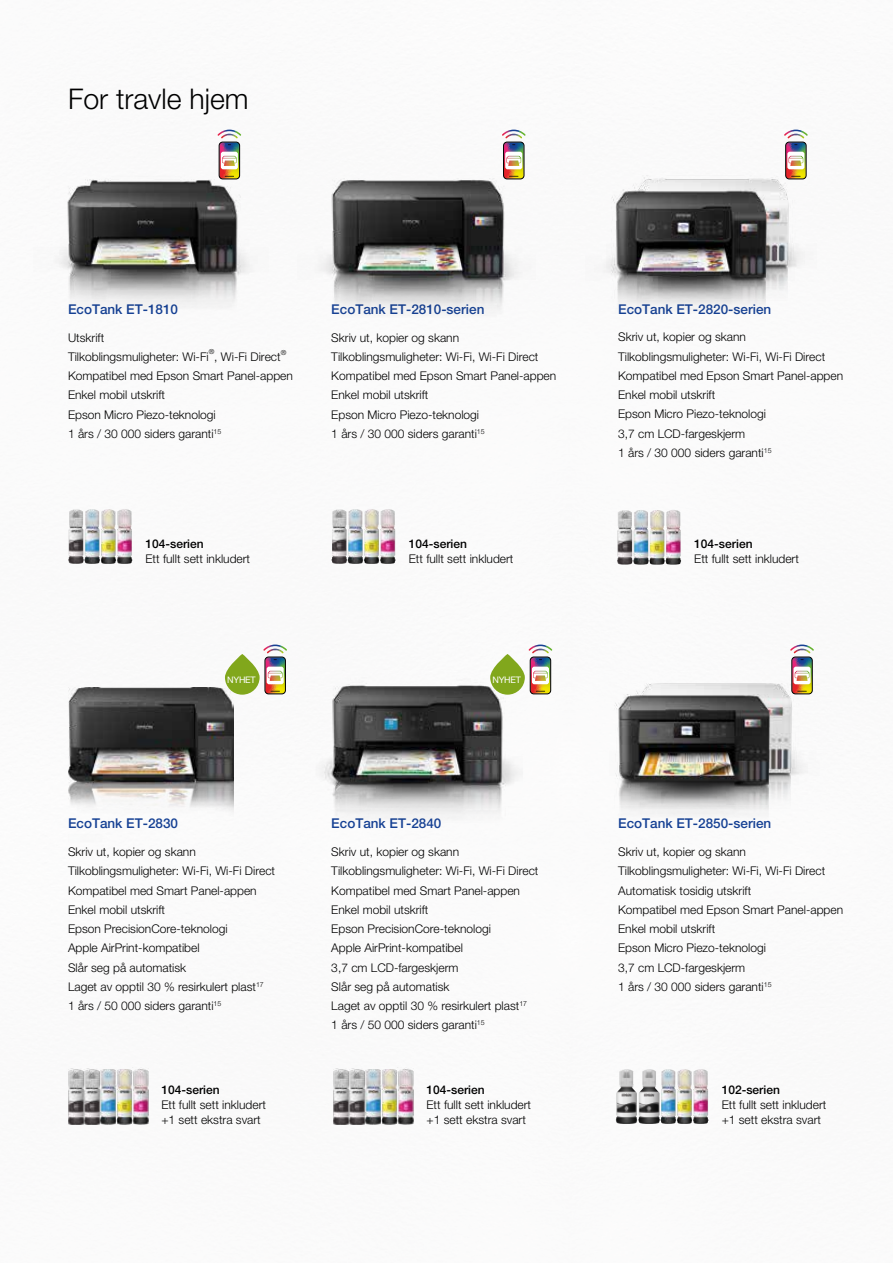
<style>
.page{position:relative;width:893px;height:1263px;background:#fff}
.page>*{position:absolute;margin:0;border:0;box-sizing:border-box;transform-origin:0 0}
.t1{font:300 28.5px "Helvetica Neue LT";color:#000}
.t2{font:500 13.5px "Helvetica Neue LT";color:#164194}
.t3{font:300 12px/19.2px "Helvetica Neue LT";color:#000}
.t4{font:500 12px "Helvetica Neue LT";color:#000}
.t5{font:9px "Helvetica Neue LT";letter-spacing:-.03em;color:#fff}
.t6{font:300 7.05px "Helvetica Neue LT";color:#000}
</style>
<div class="page">
<img style="left:55px;top:179px;width:198px;height:130px">
<img style="left:68px;top:179px;width:168px;height:92px">
<img style="left:632px;top:176px;width:173px;height:92px">
<img style="left:616px;top:1069px;width:92px;height:55px">
<img style="left:68px;top:509px;width:64px;height:55px">
<img style="left:68px;top:1068px;width:81px;height:57px">
<img style="left:333px;top:1068px;width:81px;height:57px">
<img style="left:332px;top:509px;width:64px;height:55px">
<img style="left:617px;top:510px;width:64px;height:55px">
<img style="left:602px;top:188px;width:193px;height:123px">
<img style="left:626px;top:683px;width:185px;height:92px">
<img style="left:614px;top:695px;width:184px;height:122px">
<svg style="left:218px;top:130px;width:23px;height:49px"></svg>
<svg style="left:502px;top:130px;width:24px;height:49px"></svg>
<svg style="left:790px;top:644px;width:24px;height:50px"></svg>
<svg style="left:784px;top:130px;width:24px;height:49px"></svg>
<img style="left:317px;top:179px;width:206px;height:137px">
<img style="left:68px;top:688px;width:165px;height:124px">
<img style="left:318px;top:680px;width:216px;height:140px">
<svg style="left:263px;top:644px;width:24px;height:50px"></svg>
<svg style="left:225px;top:654px;width:35px;height:41px"></svg>
<svg style="left:529px;top:644px;width:23px;height:50px"></svg>
<svg style="left:490px;top:654px;width:35px;height:41px"></svg>
<h1 class="t1" style="left:68px;top:81px;width:182px">For travle hjem</h1>
<p class="t2" style="left:68px;top:301px;width:112px">EcoTank ET-1810</p>
<p class="t3" style="left:68px;top:327px;width:142px">Utskrift<br>Tilkoblingsmuligheter: Wi-Fi</p>
<p class="t6" style="left:209px;top:347px;width:7px">®</p>
<p class="t3" style="left:214px;top:347px;width:68px">, Wi-Fi Direct</p>
<p class="t6" style="left:281px;top:348px;width:7px">®</p>
<p class="t3" style="left:68px;top:366px;width:226px">Kompatibel med Epson Smart Panel-appen<br>Enkel mobil utskrift<br>Epson Micro Piezo-teknologi<br>1 års / 30 000 siders garanti<sup>15</sup></p>
<p class="t2" style="left:331px;top:301px;width:155px">EcoTank ET-2810-serien</p>
<p class="t3" style="left:331px;top:327px;width:226px">Skriv ut, kopier og skann<br>Tilkoblingsmuligheter: Wi-Fi, Wi-Fi Direct<br>Kompatibel med Epson Smart Panel-appen<br>Enkel mobil utskrift<br>Epson Micro Piezo-teknologi<br>1 års / 30 000 siders garanti<sup>15</sup></p>
<p class="t2" style="left:618px;top:301px;width:155px">EcoTank ET-2820-serien</p>
<p class="t3" style="left:618px;top:327px;width:226px">Skriv ut, kopier og skann<br>Tilkoblingsmuligheter: Wi-Fi, Wi-Fi Direct<br>Kompatibel med Epson Smart Panel-appen<br>Enkel mobil utskrift<br>Epson Micro Piezo-teknologi<br>3,7 cm LCD-fargeskjerm<br>1 års / 30 000 siders garanti<sup>15</sup></p>
<p class="t4" style="left:145px;top:537px;width:60px">104-serien</p>
<p class="t3" style="left:145px;top:549px;width:106px">Ett fullt sett inkludert</p>
<p class="t4" style="left:409px;top:537px;width:60px">104-serien</p>
<p class="t3" style="left:409px;top:549px;width:106px">Ett fullt sett inkludert</p>
<p class="t4" style="left:694px;top:537px;width:60px">104-serien</p>
<p class="t3" style="left:694px;top:549px;width:106px">Ett fullt sett inkludert</p>
<p class="t5" style="left:227px;top:674px;width:30px">NYHET</p>
<p class="t5" style="left:492px;top:674px;width:30px">NYHET</p>
<p class="t2" style="left:68px;top:815px;width:112px">EcoTank ET-2830</p>
<p class="t3" style="left:68px;top:842px;width:209px">Skriv ut, kopier og skann<br>Tilkoblingsmuligheter: Wi-Fi, Wi-Fi Direct<br>Kompatibel med Smart Panel-appen<br>Enkel mobil utskrift<br>Epson PrecisionCore-teknologi<br>Apple AirPrint-kompatibel<br>Slår seg på automatisk<br>Laget av opptil 30 % resirkulert plast<sup>17<br></sup>1 års / 50 000 siders garanti<sup>15</sup></p>
<p class="t2" style="left:331px;top:815px;width:112px">EcoTank ET-2840</p>
<p class="t3" style="left:331px;top:842px;width:209px">Skriv ut, kopier og skann<br>Tilkoblingsmuligheter: Wi-Fi, Wi-Fi Direct<br>Kompatibel med Smart Panel-appen<br>Enkel mobil utskrift<br>Epson PrecisionCore-teknologi<br>Apple AirPrint-kompatibel<br>3,7 cm LCD-fargeskjerm<br>Slår seg på automatisk<br>Laget av opptil 30 % resirkulert plast<sup>17<br></sup>1 års / 50 000 siders garanti<sup>15</sup></p>
<p class="t2" style="left:618px;top:815px;width:155px">EcoTank ET-2850-serien</p>
<p class="t3" style="left:618px;top:842px;width:226px">Skriv ut, kopier og skann<br>Tilkoblingsmuligheter: Wi-Fi, Wi-Fi Direct<br>Automatisk tosidig utskrift<br>Kompatibel med Epson Smart Panel-appen<br>Enkel mobil utskrift<br>Epson Micro Piezo-teknologi<br>3,7 cm LCD-fargeskjerm<br>1 års / 30 000 siders garanti<sup>15</sup></p>
<p class="t4" style="left:161px;top:1082px;width:60px">104-serien</p>
<p class="t3" style="left:161px;top:1097px;width:106px;line-height:15px">Ett fullt sett inkludert +1 sett ekstra svart</p>
<p class="t4" style="left:426px;top:1082px;width:60px">104-serien</p>
<p class="t3" style="left:426px;top:1097px;width:106px;line-height:15px">Ett fullt sett inkludert +1 sett ekstra svart</p>
<p class="t4" style="left:722px;top:1082px;width:60px">102-serien</p>
<p class="t3" style="left:722px;top:1097px;width:106px;line-height:15px">Ett fullt sett inkludert +1 sett ekstra svart</p>
</div>
